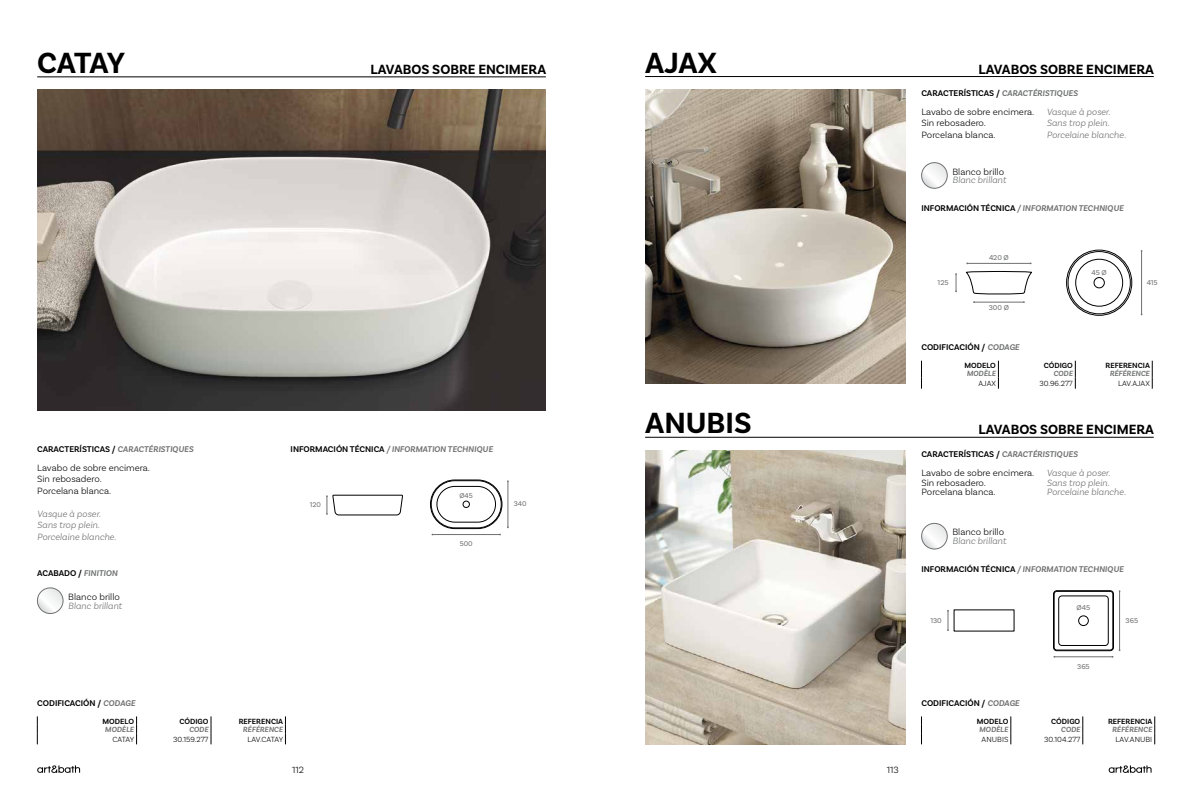
<style>
.page{position:relative;width:1191px;height:794px;background:#fff}
.page>*{position:absolute;margin:0;border:0;box-sizing:border-box;transform-origin:0 0}
.t1{font:700 30.62px "Basic Sans";color:#000}
.t2{font:700 14px "Basic Sans";color:#000}
.t3{font:300 9.62px/11.5px "Basic Sans";color:#000}
.t4{font:italic 300 9.62px/11.5px "Basic Sans";color:#707172}
.t5{font:600 8.75px "Basic Sans";color:#000}
.t6{font:italic 600 8.75px "Basic Sans";color:#707172}
.t7{font:600 7.88px "Basic Sans";color:#000}
.t8{font:300 7.88px "Basic Sans";color:#000}
.t9{font:italic 600 7.88px "Basic Sans";color:#707172}
.t10{font:300 7.88px "Basic Sans";letter-spacing:-.05em;color:#000}
.t11{font:7.35px "Basic Sans";color:#707172}
.t12{font:7.17px "Basic Sans";color:#707172}
.s1{font-style:italic;color:#707172}
.s2{font-style:normal;color:#000}
</style>
<div class="page">
<hr style="left:645px;top:76px;width:508px;height:1px;background:#000">
<hr style="left:645px;top:437px;width:508px;height:1px;background:#000">
<svg style="left:1108px;top:765px;width:43px;height:8px"></svg>
<hr style="left:37px;top:77px;width:509px;height:1px;background:#000">
<svg style="left:37px;top:765px;width:43px;height:8px"></svg>
<img style="left:37px;top:90px;width:509px;height:320px">
<svg style="left:37px;top:588px;width:26px;height:25px"></svg>
<div style="left:37px;top:587px;width:26px;height:27px;border:1px solid #707172;border-radius:50%"></div>
<hr style="left:432px;top:534px;width:68px;height:1px;background:#707172">
<hr style="left:508px;top:481px;width:1px;height:46px;background:#707172">
<div style="left:463px;top:501px;width:6px;height:7px;border:1px solid #000;border-radius:50%"></div>
<div style="left:430px;top:480px;width:72px;height:49px;border:1px solid #000;border-radius:24px"></div>
<div style="left:431px;top:480px;width:70px;height:48px;border:1px solid #000;border-radius:24px"></div>
<div style="left:437px;top:486px;width:58px;height:36px;border:1px solid #000;border-radius:18px"></div>
<svg style="left:326px;top:495px;width:77px;height:20px"></svg>
<svg style="left:37px;top:716px;width:1px;height:28px"></svg>
<svg style="left:285px;top:716px;width:1px;height:28px"></svg>
<svg style="left:136px;top:716px;width:1px;height:28px"></svg>
<svg style="left:211px;top:716px;width:1px;height:28px"></svg>
<img style="left:645px;top:90px;width:261px;height:293px">
<img style="left:645px;top:450px;width:261px;height:294px">
<div style="left:1053px;top:590px;width:60px;height:61px;border:1px solid #000;border-radius:3px"></div>
<div style="left:1078px;top:615px;width:10px;height:11px;border:1px solid #000;border-radius:50%"></div>
<hr style="left:1054px;top:656px;width:58px;height:1px;background:#707172">
<svg style="left:947px;top:610px;width:1px;height:21px"></svg>
<hr style="left:1119px;top:591px;width:1px;height:59px;background:#707172">
<div style="left:1054px;top:591px;width:59px;height:59px;border:1px solid #000;border-radius:3px"></div>
<div style="left:1058px;top:596px;width:50px;height:49px;border:1px solid #000;border-radius:3px"></div>
<svg style="left:921px;top:716px;width:1px;height:28px"></svg>
<svg style="left:1154px;top:716px;width:1px;height:28px"></svg>
<svg style="left:1010px;top:716px;width:1px;height:28px"></svg>
<svg style="left:1082px;top:716px;width:1px;height:28px"></svg>
<svg style="left:921px;top:523px;width:26px;height:26px"></svg>
<div style="left:921px;top:523px;width:26px;height:26px;border:1px solid #707172;border-radius:50%"></div>
<svg style="left:955px;top:273px;width:2px;height:19px"></svg>
<hr style="left:974px;top:302px;width:50px;height:1px;background:#707172">
<hr style="left:967px;top:263px;width:63px;height:1px;background:#707172">
<div style="left:1066px;top:250px;width:66px;height:65px;border:1px solid #000;border-radius:50%"></div>
<div style="left:1093px;top:277px;width:11px;height:11px;border:1px solid #000;border-radius:50%"></div>
<div style="left:1068px;top:251px;width:62px;height:63px;border:1px solid #000;border-radius:50%"></div>
<div style="left:1075px;top:259px;width:47px;height:47px;border:1px solid #000;border-radius:50%"></div>
<hr style="left:1141px;top:251px;width:1px;height:63px;background:#707172">
<svg style="left:966px;top:271px;width:66px;height:23px"></svg>
<svg style="left:921px;top:361px;width:1px;height:28px"></svg>
<svg style="left:1152px;top:361px;width:1px;height:28px"></svg>
<svg style="left:998px;top:361px;width:1px;height:28px"></svg>
<svg style="left:1075px;top:361px;width:1px;height:28px"></svg>
<svg style="left:921px;top:163px;width:26px;height:25px"></svg>
<div style="left:921px;top:162px;width:26px;height:26px;border:1px solid #707172;border-radius:50%"></div>
<h1 class="t1" style="left:37px;top:44px;width:89px">CATAY</h1>
<h2 class="t2" style="left:370px;top:60px;width:177px">LAVABOS SOBRE ENCIMERA</h2>
<h1 class="t1" style="left:645px;top:44px;width:73px">AJAX</h1>
<p class="t5" style="left:37px;top:444px;width:158px">CARACTERÍSTICAS / <span class="s1">CARACTÉRISTIQUES</span></p>
<p class="t3" style="left:37px;top:461px;width:114px">Lavabo de sobre encimera.<br>Sin rebosadero.<br>Porcelana blanca.</p>
<p class="t4" style="left:37px;top:508px;width:81px">Vasque à poser.<br>Sans trop plein.<br>Porcelaine blanche.</p>
<p class="t5" style="left:37px;top:568px;width:82px">ACABADO / <span class="s1">FINITION</span></p>
<p class="t3" style="left:68px;top:591px;width:53px">Blanco brillo</p>
<p class="t4" style="left:68px;top:599px;width:55px">Blanc brillant</p>
<p class="t6" style="left:291px;top:444px;width:204px"><span class="s2">INFORMACIÓN TÉCNICA</span> / INFORMATION TECHNIQUE</p>
<p class="t12" style="left:459px;top:491px;width:15px">Ø45</p>
<p class="t12" style="left:310px;top:500px;width:13px">120</p>
<p class="t12" style="left:514px;top:500px;width:14px">340</p>
<p class="t12" style="left:460px;top:540px;width:15px">500</p>
<p class="t5" style="left:37px;top:697px;width:100px">CODIFICACIÓN / <span class="s1">CODAGE</span></p>
<p class="t7" style="left:103px;top:716px;width:33px">MODELO</p>
<p class="t7" style="left:179px;top:716px;width:31px">CÓDIGO</p>
<p class="t7" style="left:239px;top:716px;width:46px">REFERENCIA</p>
<p class="t9" style="left:105px;top:724px;width:31px">MODÈLE</p>
<p class="t9" style="left:189px;top:724px;width:21px">CODE</p>
<p class="t9" style="left:243px;top:724px;width:42px">RÉFÉRENCE</p>
<p class="t8" style="left:113px;top:734px;width:23px">CATAY</p>
<p class="t8" style="left:173px;top:734px;width:37px">30.159.277</p>
<p class="t10" style="left:247px;top:734px;width:37px">LAV.CATAY</p>
<p class="t3" style="left:292px;top:763px;width:13px">112</p>
<h1 class="t1" style="left:645px;top:404px;width:108px">ANUBIS</h1>
<p class="t3" style="left:887px;top:763px;width:14px">113</p>
<h2 class="t2" style="left:978px;top:60px;width:177px">LAVABOS SOBRE ENCIMERA</h2>
<p class="t5" style="left:921px;top:88px;width:158px">CARACTERÍSTICAS / <span class="s1">CARACTÉRISTIQUES</span></p>
<p class="t3" style="left:921px;top:106px;width:114px">Lavabo de sobre encimera.<br>Sin rebosadero.<br>Porcelana blanca.</p>
<p class="t4" style="left:1046px;top:106px;width:81px">Vasque à poser.<br>Sans trop plein.<br>Porcelaine blanche.</p>
<p class="t3" style="left:952px;top:166px;width:53px">Blanco brillo</p>
<p class="t4" style="left:952px;top:174px;width:55px">Blanc brillant</p>
<p class="t6" style="left:921px;top:203px;width:204px"><span class="s2">INFORMACIÓN TÉCNICA</span> / INFORMATION TECHNIQUE</p>
<p class="t11" style="left:937px;top:278px;width:12px">125</p>
<p class="t11" style="left:989px;top:253px;width:21px">420 Ø</p>
<p class="t11" style="left:988px;top:303px;width:22px">300 Ø</p>
<p class="t11" style="left:1091px;top:268px;width:17px">45 Ø</p>
<p class="t11" style="left:1146px;top:278px;width:13px">415</p>
<p class="t5" style="left:921px;top:342px;width:100px">CODIFICACIÓN / <span class="s1">CODAGE</span></p>
<p class="t7" style="left:964px;top:360px;width:33px">MODELO</p>
<p class="t7" style="left:1043px;top:360px;width:31px">CÓDIGO</p>
<p class="t7" style="left:1105px;top:360px;width:46px">REFERENCIA</p>
<p class="t9" style="left:966px;top:369px;width:31px">MODÈLE</p>
<p class="t9" style="left:1053px;top:369px;width:21px">CODE</p>
<p class="t9" style="left:1109px;top:369px;width:42px">RÉFÉRENCE</p>
<p class="t8" style="left:978px;top:379px;width:19px">AJAX</p>
<p class="t8" style="left:1039px;top:379px;width:35px">30.96.277</p>
<p class="t8" style="left:1118px;top:379px;width:33px">LAV.AJAX</p>
<h2 class="t2" style="left:978px;top:421px;width:177px">LAVABOS SOBRE ENCIMERA</h2>
<p class="t5" style="left:921px;top:449px;width:158px">CARACTERÍSTICAS / <span class="s1">CARACTÉRISTIQUES</span></p>
<p class="t3" style="left:921px;top:468px;width:114px;line-height:9.6px">Lavabo de sobre encimera.<br>Sin rebosadero.<br>Porcelana blanca.</p>
<p class="t4" style="left:1046px;top:468px;width:81px;line-height:9.6px">Vasque à poser.<br>Sans trop plein.<br>Porcelaine blanche.</p>
<p class="t3" style="left:952px;top:526px;width:53px">Blanco brillo</p>
<p class="t4" style="left:952px;top:535px;width:55px">Blanc brillant</p>
<p class="t6" style="left:921px;top:564px;width:204px"><span class="s2">INFORMACIÓN TÉCNICA</span> / INFORMATION TECHNIQUE</p>
<p class="t11" style="left:930px;top:616px;width:13px">130</p>
<p class="t11" style="left:1076px;top:603px;width:15px">Ø45</p>
<p class="t11" style="left:1077px;top:662px;width:14px">365</p>
<p class="t11" style="left:1125px;top:616px;width:14px">365</p>
<p class="t5" style="left:921px;top:697px;width:100px">CODIFICACIÓN / <span class="s1">CODAGE</span></p>
<p class="t7" style="left:977px;top:716px;width:33px">MODELO</p>
<p class="t7" style="left:1051px;top:716px;width:31px">CÓDIGO</p>
<p class="t7" style="left:1108px;top:716px;width:46px">REFERENCIA</p>
<p class="t9" style="left:979px;top:724px;width:31px">MODÈLE</p>
<p class="t9" style="left:1060px;top:724px;width:21px">CODE</p>
<p class="t9" style="left:1112px;top:724px;width:42px">RÉFÉRENCE</p>
<p class="t8" style="left:981px;top:734px;width:28px">ANUBIS</p>
<p class="t8" style="left:1044px;top:734px;width:38px">30.104.277</p>
<p class="t8" style="left:1115px;top:734px;width:38px">LAV.ANUBI</p>
</div>
